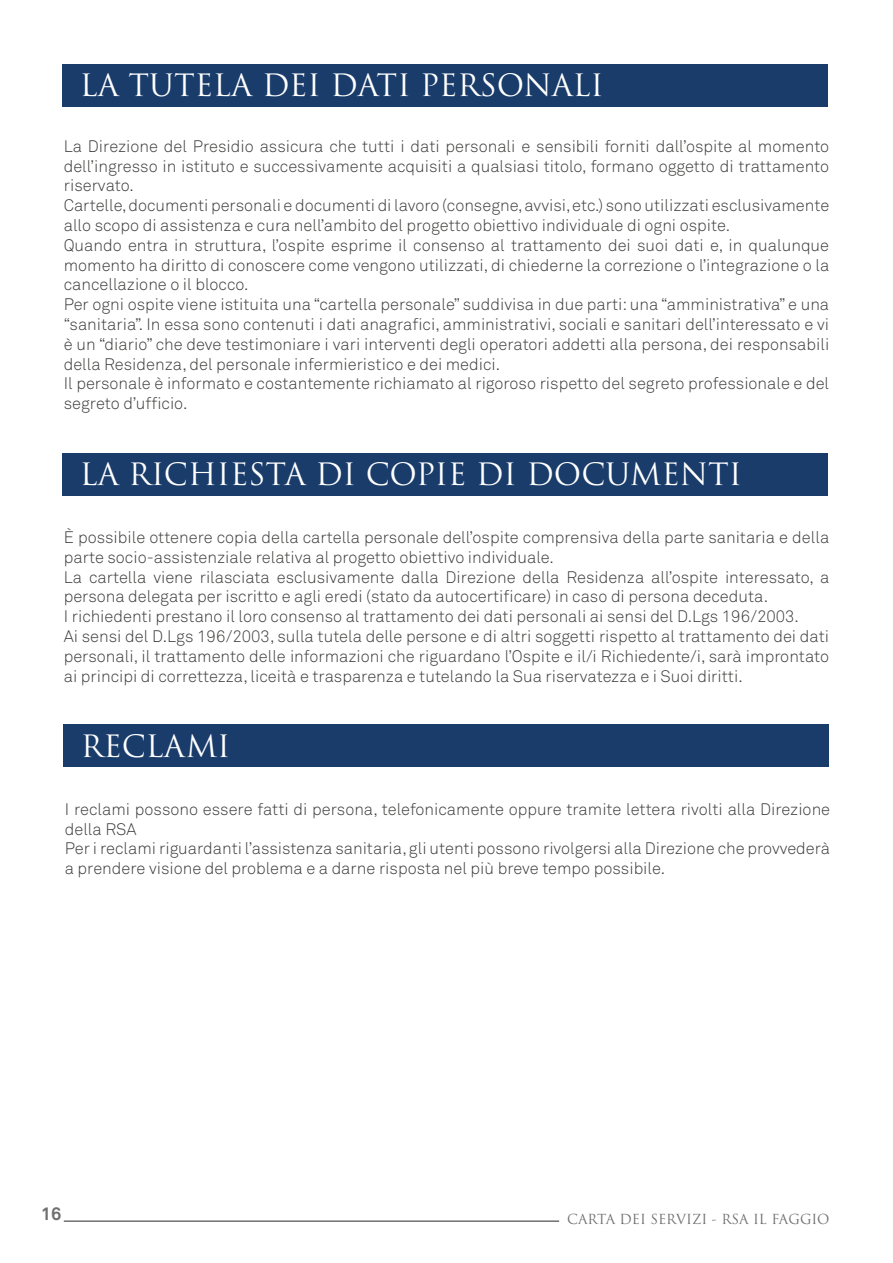
<style>
.page{position:relative;width:893px;height:1263px;background:#fff}
.page>*{position:absolute;margin:0;border:0;box-sizing:border-box;transform-origin:0 0}
.t1{font:30px "Trajan Pro";color:#fff}
.t2{font:700 18px "Akkurat Pro";color:#706f6f}
.t3{font:16.5px/19.8px "Akkurat Light Pro";color:#3c3c3b}
.t4{font:13.5px "Trajan Pro";color:#706f6f}
</style>
<div class="page">
<hr style="left:64px;top:1220px;width:495px;height:2px;background:#706f6f">
<div style="left:63px;top:64px;width:765px;height:42px;background:#193c6a"></div>
<div style="left:63px;top:453px;width:765px;height:42px;background:#193c6a"></div>
<div style="left:64px;top:725px;width:765px;height:42px;background:#193c6a"></div>
<h1 class="t1" style="left:80px;top:66px;width:525px">LA TUTELA DEI DATI PERSONALI</h1>
<p class="t3" style="left:64px;top:136px;width:767px">La Direzione del Presidio assicura che tutti i dati personali e sensibili forniti dall’ospite al momento dell’ingresso in istituto e successivamente acquisiti a qualsiasi titolo, formano oggetto di trattamento riservato.<br>Cartelle, documenti personali e documenti di lavoro (consegne, avvisi, etc.) sono utilizzati esclusivamente allo scopo di assistenza e cura nell’ambito del progetto obiettivo individuale di ogni ospite.<br>Quando entra in struttura, l’ospite esprime il consenso al trattamento dei suoi dati e, in qualunque momento ha diritto di conoscere come vengono utilizzati, di chiederne la correzione o l’integrazione o la cancellazione o il blocco.<br>Per ogni ospite viene istituita una “cartella personale” suddivisa in due parti: una “amministrativa” e una “sanitaria”. In essa sono contenuti i dati anagrafici, amministrativi, sociali e sanitari dell’interessato e vi è un “diario” che deve testimoniare i vari interventi degli operatori addetti alla persona, dei responsabili della Residenza, del personale infermieristico e dei medici.<br>Il personale è informato e costantemente richiamato al rigoroso rispetto del segreto professionale e del segreto d’ufficio.</p>
<h1 class="t1" style="left:80px;top:455px;width:664px">LA RICHIESTA DI COPIE DI DOCUMENTI</h1>
<p class="t3" style="left:64px;top:528px;width:767px">È possibile ottenere copia della cartella personale dell’ospite comprensiva della parte sanitaria e della parte socio-assistenziale relativa al progetto obiettivo individuale.<br>La cartella viene rilasciata esclusivamente dalla Direzione della Residenza all’ospite interessato, a persona delegata per iscritto e agli eredi (stato da autocertificare) in caso di persona deceduta.<br>I richiedenti prestano il loro consenso al trattamento dei dati personali ai sensi del D.Lgs 196/2003.<br>Ai sensi del D.Lgs 196/2003, sulla tutela delle persone e di altri soggetti rispetto al trattamento dei dati personali, il trattamento delle informazioni che riguardano l’Ospite e il/i Richiedente/i, sarà improntato ai principi di correttezza, liceità e trasparenza e tutelando la Sua riservatezza e i Suoi diritti.</p>
<h1 class="t1" style="left:81px;top:727px;width:151px">RECLAMI</h1>
<p class="t3" style="left:65px;top:799px;width:767px">I reclami possono essere fatti di persona, telefonicamente oppure tramite lettera rivolti alla Direzione della RSA<br>Per i reclami riguardanti l’assistenza sanitaria, gli utenti possono rivolgersi alla Direzione che provvederà a prendere visione del problema e a darne risposta nel più breve tempo possibile.</p>
<p class="t2" style="left:41px;top:1202px;width:22px">16</p>
<p class="t4" style="left:567px;top:1211px;width:264px">CARTA DEI SERVIZI - RSA IL FAGGIO</p>
</div>
